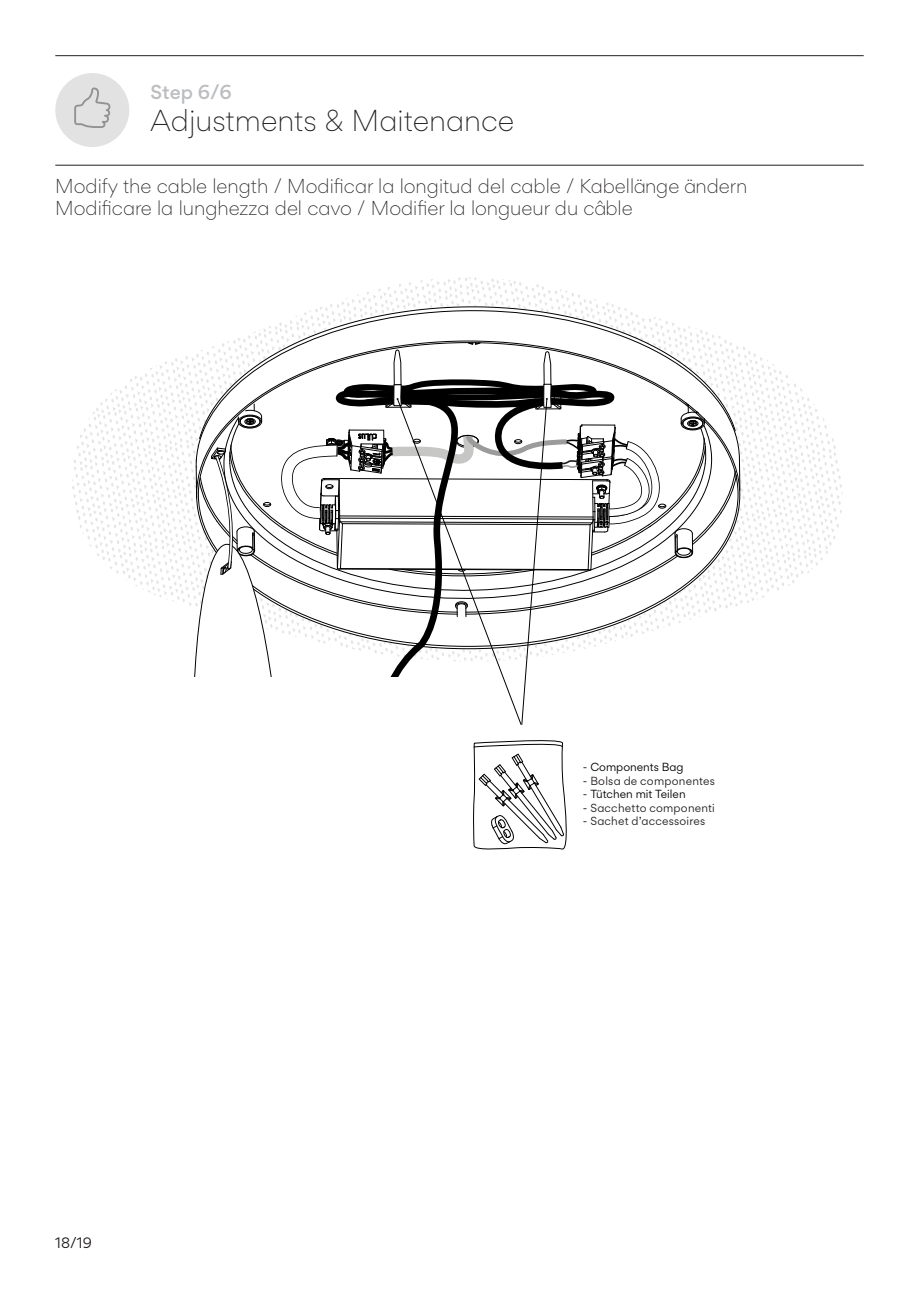
<style>
.page{position:relative;width:919px;height:1289px;background:#fff}
.page>*{position:absolute;margin:0;border:0;box-sizing:border-box;transform-origin:0 0}
.Texto_Ficha_Tripa_2017{font:300 27px "Gordita";color:#231f20}
.t1{font:300 18px/22.5px "Gordita";color:#231f20}
.Texto_Ficha_Tripa_2017-2{font:500 18px "Gordita";color:#bcbdc0}
.t2{font:13.5px "Gordita";color:#231f20}
.GORDITA_7_-_guion{font:10.5px "Gordita";letter-spacing:.02em;color:#231f20}
.GORDITA_7_-_guion-2{font:10.5px "Gordita";color:#000001}
.s1{color:#231f20}
</style>
<div class="page">
<hr style="left:55px;top:55px;width:808px;height:1px;background:#231f20">
<hr style="left:55px;top:165px;width:808px;height:1px;background:#231f20">
<div style="left:55px;top:73px;width:74px;height:74px;background:#e3e2e2;border-radius:50%"></div>
<svg style="left:74px;top:87px;width:36px;height:41px"></svg>
<svg style="left:72px;top:277px;width:771px;height:326px"></svg>
<svg style="left:198px;top:297px;width:538px;height:45px"></svg>
<svg style="left:473px;top:740px;width:94px;height:110px"></svg>
<svg style="left:187px;top:342px;width:553px;height:383px"></svg>
<p class="Texto_Ficha_Tripa_2017-2" style="left:150px;top:79px;width:83px">Step 6/6</p>
<p class="Texto_Ficha_Tripa_2017" style="left:150px;top:101px;width:365px">Adjustments &amp; Maitenance</p>
<p class="t1" style="left:55px;top:174px;width:693px">Modify the cable length / Modificar la longitud del cable / Kabellänge ändern<br>Modificare la lunghezza del cavo / Modifier la longueur du câble</p>
<p class="t2" style="left:55px;top:1232px;width:38px">18/19</p>
<p class="GORDITA_7_-_guion-2" style="left:583px;top:759px;width:102px"><span class="s1">-</span> Components Bag</p>
<p class="GORDITA_7_-_guion" style="left:583px;top:773px;width:133px">- Bolsa de componentes</p>
<p class="GORDITA_7_-_guion-2" style="left:583px;top:786px;width:104px"><span class="s1">-</span> Tütchen mit Teilen</p>
<p class="GORDITA_7_-_guion" style="left:583px;top:800px;width:134px">- Sacchetto componenti</p>
<p class="GORDITA_7_-_guion" style="left:583px;top:813px;width:124px">- Sachet d’accessoires</p>
</div>
